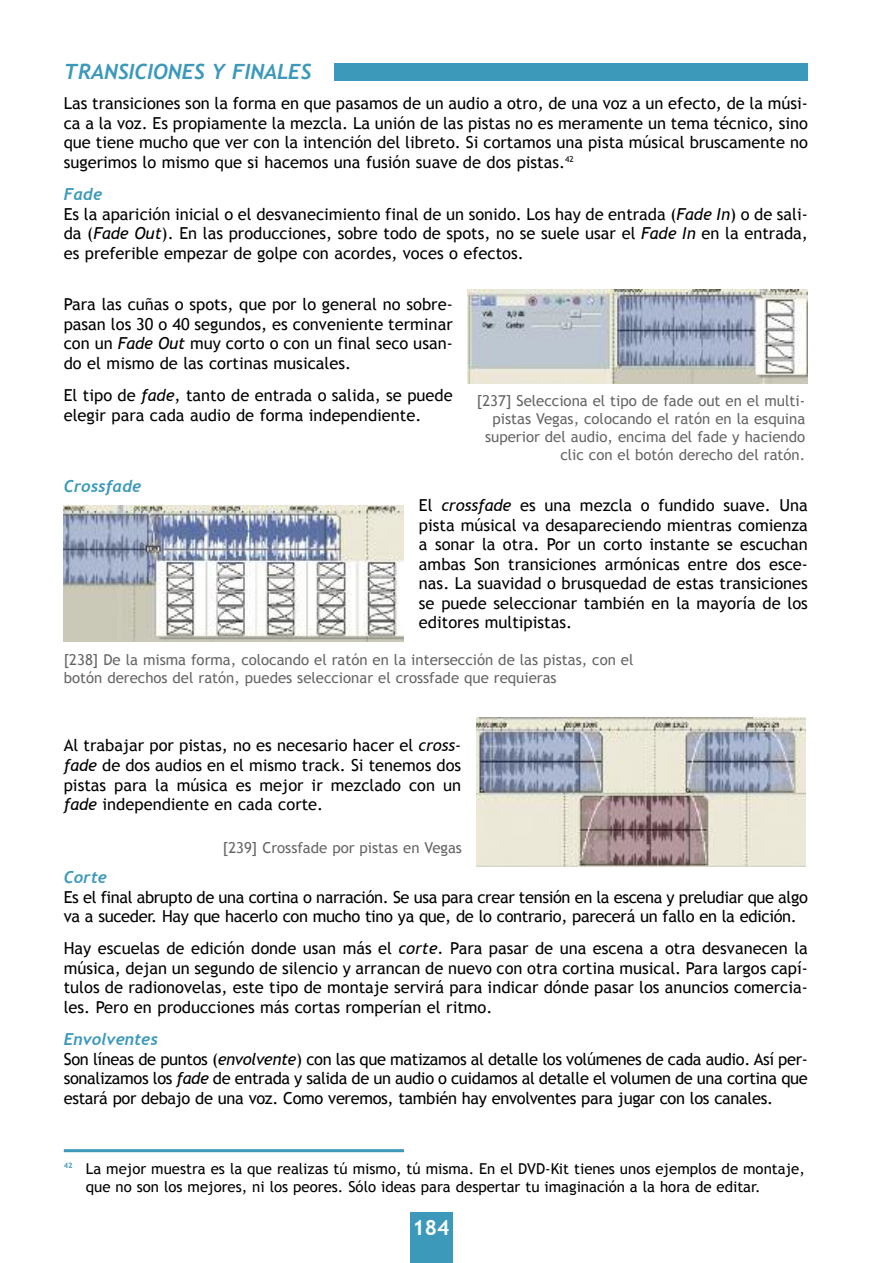
<style>
.page{position:relative;width:893px;height:1263px;background:#fff}
.page>*{position:absolute;margin:0;border:0;box-sizing:border-box;transform-origin:0 0}
.t1{font:italic 700 21px "Trebuchet";color:#3c99ba}
.t2{font:700 21px "Trebuchet MS";color:#fff}
.t3{font:16.5px/19.5px "Trebuchet MS";color:#000;text-align:justify}
.t4{font:16.5px/19.5px "Trebuchet MS";letter-spacing:-.02em;color:#000}
.t5{font:italic 700 16.5px "Trebuchet";color:#3c99ba}
.t6{font:15px/18px "Trebuchet MS";color:#666;text-align:right}
.t7{font:15px/18px "Trebuchet MS";color:#000}
.s1{font-style:italic}
</style>
<div class="page">
<div style="left:410px;top:1212px;width:42px;height:51px;background:#3c99ba"></div>
<hr style="left:64px;top:1149px;width:340px;height:3px;background:#3c99ba">
<img style="left:468px;top:289px;width:340px;height:94px">
<img style="left:64px;top:506px;width:340px;height:135px">
<div style="left:334px;top:64px;width:474px;height:17px;background:#3c99ba"></div>
<img style="left:476px;top:717px;width:329px;height:149px">
<p class="t1" style="left:64px;top:60px;width:249px">TRANSICIONES Y FINALES</p>
<p class="t3" style="left:64px;top:94px;width:746px">Las transiciones son la forma en que pasamos de un audio a otro, de una voz a un efecto, de la músi&shy;ca a la voz. Es propiamente la mezcla. La unión de las pistas no es meramente un tema técnico, sino que tiene mucho que ver con la intención del libreto. Si cortamos una pista músical bruscamente no sugerimos lo mismo que si hacemos una fusión suave de dos pistas.<sup>42</sup></p>
<p class="t5" style="left:64px;top:185px;width:40px">Fade</p>
<p class="t3" style="left:64px;top:204px;width:746px">Es la aparición inicial o el desvanecimiento final de un sonido. Los hay de entrada (<span class="s1">Fade In</span>) o de sali&shy;da (<span class="s1">Fade Out</span>). En las producciones, sobre todo de spots, no se suele usar el <span class="s1">Fade In</span> en la entrada, es preferible empezar de golpe con acordes, voces o efectos.</p>
<p class="t3" style="left:64px;top:295px;width:390px">Para las cuñas o spots, que por lo general no sobre&shy;pasan los 30 o 40 segundos, es conveniente terminar con un <span class="s1">Fade Out</span> muy corto o con un final seco usan&shy;do el mismo de las cortinas musicales.</p>
<p class="t3" style="left:64px;top:385px;width:390px">El tipo de <span class="s1">fade</span>, tanto de entrada o salida, se puede elegir para cada audio de forma independiente.</p>
<p class="t6" style="left:477px;top:392px;width:330px">[237] Selecciona el tipo de fade out en el multi&shy;pistas Vegas, colocando el ratón en la esquina superior del audio, encima del fade y haciendo clic con el botón derecho del ratón.</p>
<p class="t5" style="left:64px;top:476px;width:79px">Crossfade</p>
<p class="t3" style="left:419px;top:496px;width:390px">El <span class="s1">crossfade</span> es una mezcla o fundido suave. Una pista músical va desapareciendo mientras comienza a sonar la otra. Por un corto instante se escuchan ambas Son transiciones armónicas entre dos esce&shy;nas. La suavidad o brusquedad de estas transiciones se puede seleccionar también en la mayoría de los editores multipistas.</p>
<p class="t6" style="left:64px;top:651px;width:571px;text-align:left">[238] De la misma forma, colocando el ratón en la intersección de las pistas, con el botón derechos del ratón, puedes seleccionar el crossfade que requieras</p>
<p class="t3" style="left:64px;top:736px;width:399px">Al trabajar por pistas, no es necesario hacer el <span class="s1">cross&shy;fade</span> de dos audios en el mismo track. Si tenemos dos pistas para la música es mejor ir mezclado con un <span class="s1">fade</span> independiente en cada corte.</p>
<p class="t6" style="left:223px;top:838px;width:241px">[239] Crossfade por pistas en Vegas</p>
<p class="t5" style="left:64px;top:867px;width:45px">Corte</p>
<p class="t4" style="left:64px;top:887px;width:746px">Es el final abrupto de una cortina o narración. Se usa para crear tensión en la escena y preludiar que algo va a suceder. Hay que hacerlo con mucho tino ya que, de lo contrario, parecerá un fallo en la edición.</p>
<p class="t3" style="left:64px;top:939px;width:746px">Hay escuelas de edición donde usan más el <span class="s1">corte.</span> Para pasar de una escena a otra desvanecen la música, dejan un segundo de silencio y arrancan de nuevo con otra cortina musical. Para largos capí&shy;tulos de radionovelas, este tipo de montaje servirá para indicar dónde pasar los anuncios comercia&shy;les. Pero en producciones más cortas romperían el ritmo.</p>
<p class="t5" style="left:64px;top:1029px;width:96px">Envolventes</p>
<p class="t3" style="left:64px;top:1049px;width:746px">Son líneas de puntos (<span class="s1">envolvente</span>) con las que matizamos al detalle los volúmenes de cada audio. Así per&shy;sonalizamos los <span class="s1">fade</span> de entrada y salida de un audio o cuidamos al detalle el volumen de una cortina que estará por debajo de una voz. Como veremos, también hay envolventes para jugar con los canales.</p>
<p class="t7" style="left:86px;top:1159px;width:720px;text-indent:-22px"><sup>42</sup> La mejor muestra es la que realizas tú mismo, tú misma. En el DVD-Kit tienes unos ejemplos de montaje, que no son los mejores, ni los peores. Sólo ideas para despertar tu imaginación a la hora de editar.</p>
<p class="t2" style="left:413px;top:1215px;width:38px">184</p>
</div>
